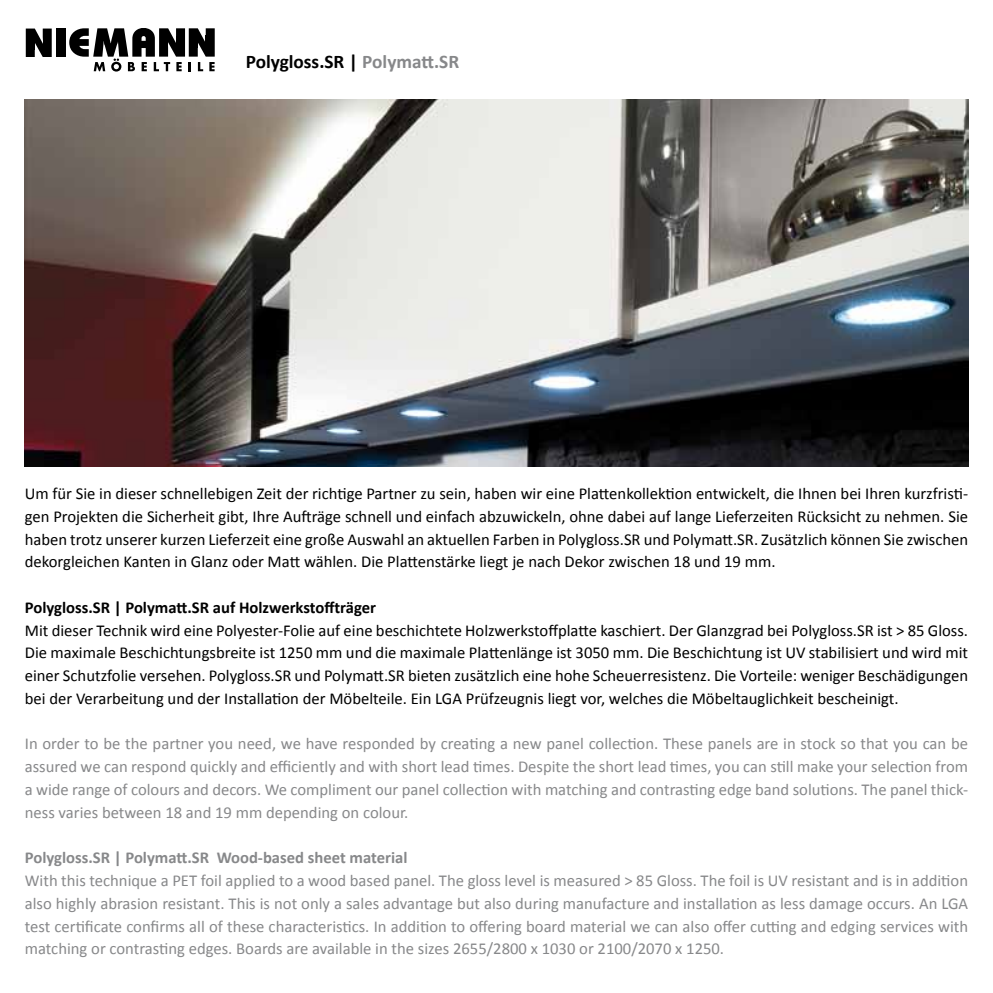
<style>
.page{position:relative;width:993px;height:993px;background:#fff}
.page>*{position:absolute;margin:0;border:0;box-sizing:border-box;transform-origin:0 0}
.t1{font:700 19.25px "Calibri";color:#000}
.t2{font:16.62px/22.8px "Calibri";color:#000;text-align:justify}
.t3{font:16.62px/22.8px "Calibri";color:#87888a;text-align:justify}
.t4{font:700 16.62px "Calibri";color:#87888a}
.t5{font:700 16.62px "Calibri";color:#000}
.s1{color:#87888a}
</style>
<div class="page">
<img style="left:25px;top:99px;width:942px;height:367px">
<div style="left:57px;top:28px;width:9px;height:29px;background:#000"></div>
<svg style="left:26px;top:29px;width:26px;height:28px"></svg>
<svg style="left:69px;top:28px;width:146px;height:44px"></svg>
<p class="t1" style="left:246px;top:49px;width:215px">Polygloss.SR | <span class="s1">Polymatt.SR</span></p>
<p class="t2" style="left:25px;top:481px;width:944px">Um für Sie in dieser schnellebigen Zeit der richtige Partner zu sein, haben wir eine Plattenkollektion entwickelt, die Ihnen bei Ihren kurzfristi&shy;gen Projekten die Sicherheit gibt, Ihre Aufträge schnell und einfach abzuwickeln, ohne dabei auf lange Lieferzeiten Rücksicht zu nehmen. Sie haben trotz unserer kurzen Lieferzeit eine große Auswahl an aktuellen Farben in Polygloss.SR und Polymatt.SR. Zusätzlich können Sie zwischen dekorgleichen Kanten in Glanz oder Matt wählen. Die Plattenstärke liegt je nach Dekor zwischen 18 und 19 mm.</p>
<p class="t5" style="left:25px;top:597px;width:352px">Polygloss.SR | Polymatt.SR auf Holzwerkstoffträger</p>
<p class="t2" style="left:25px;top:617px;width:944px">Mit dieser Technik wird eine Polyester-Folie auf eine beschichtete Holzwerkstoffplatte kaschiert. Der Glanzgrad bei Polygloss.SR ist &gt; 85 Gloss.<br>Die maximale Beschichtungsbreite ist 1250 mm und die maximale Plattenlänge ist 3050 mm. Die Beschichtung ist UV stabilisiert und wird mit einer Schutzfolie versehen. Polygloss.SR und Polymatt.SR bieten zusätzlich eine hohe Scheuerresistenz. Die Vorteile: weniger Beschädigungen bei der Verarbeitung und der Installation der Möbelteile. Ein LGA Prüfzeugnis liegt vor, welches die Möbeltauglichkeit bescheinigt.</p>
<p class="t3" style="left:25px;top:731px;width:944px">In order to be the partner you need, we have responded by creating a new panel collection. These panels are in stock so that you can be assured we can respond quickly and efficiently and with short lead times. Despite the short lead times, you can still make your selection from a wide range of colours and decors. We compliment our panel collection with matching and contrasting edge band solutions. The panel thick&shy;ness varies between 18 and 19 mm depending on colour.</p>
<p class="t4" style="left:25px;top:847px;width:384px">Polygloss.SR | Polymatt.SR Wood-based sheet material</p>
<p class="t3" style="left:25px;top:868px;width:944px">With this technique a PET foil applied to a wood based panel. The gloss level is measured &gt; 85 Gloss. The foil is UV resistant and is in addition also highly abrasion resistant. This is not only a sales advantage but also during manufacture and installation as less damage occurs. An LGA test certificate confirms all of these characteristics. In addition to offering board material we can also offer cutting and edging services with matching or contrasting edges. Boards are available in the sizes 2655/2800 x 1030 or 2100/2070 x 1250.</p>
</div>
